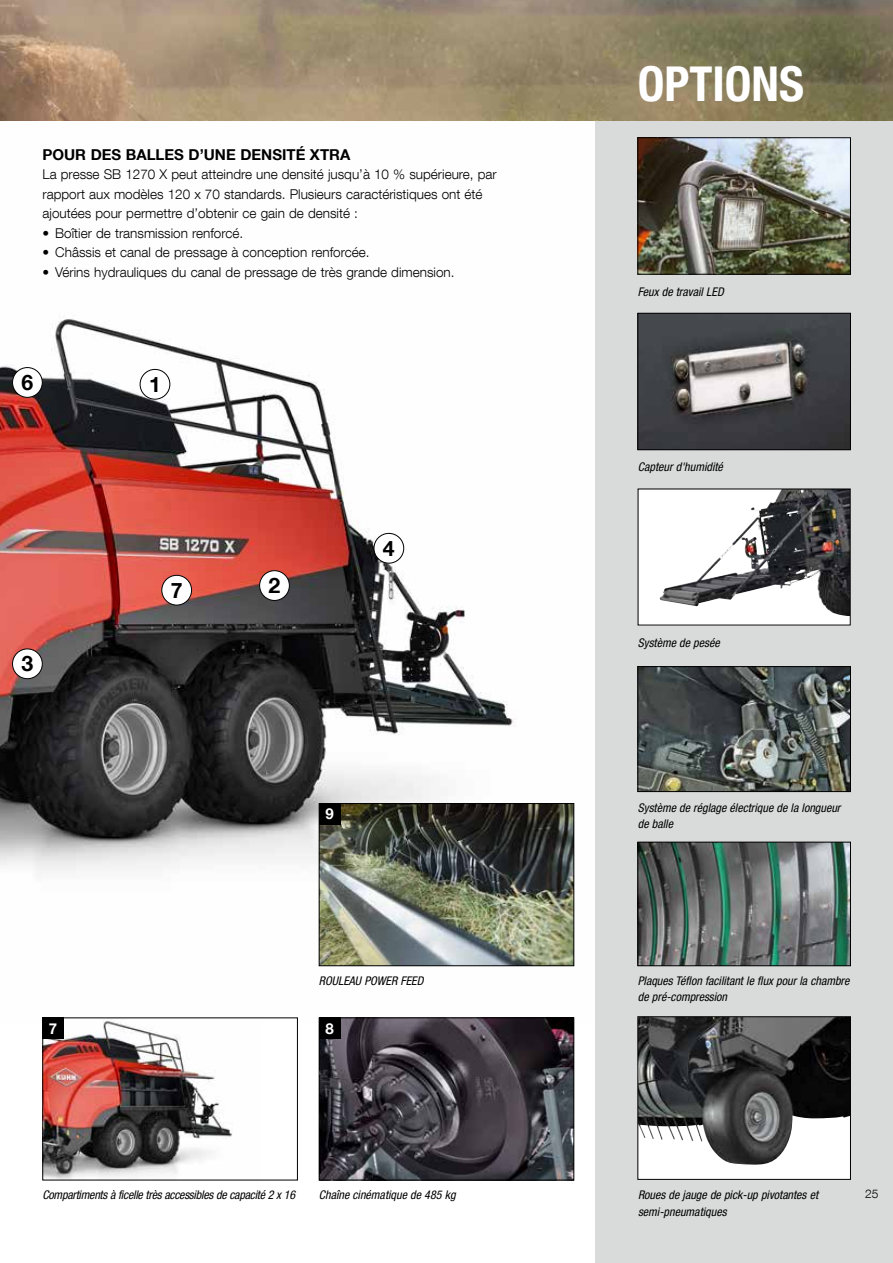
<style>
.page{position:relative;width:893px;height:1263px;background:#fff}
.page>*{position:absolute;margin:0;border:0;box-sizing:border-box;transform-origin:0 0}
.t1{font:700 condensed 48px "Helvetica Neue LT Com";color:#fff}
.t2{font:700 21.3px "Helvetica Neue LT Com";color:#000}
.t3{font:700 15px "Helvetica Neue LT Com";color:#000}
.t4{font:700 15px "Helvetica Neue LT Com";color:#fff}
.t5{font:300 13.5px/19.5px "Helvetica Neue LT Com";color:#000}
.t6{font:italic condensed 12px/16.5px "Helvetica Neue LT Com";color:#000}
.t7{font:italic condensed 12px "Helvetica Neue LT Com";letter-spacing:-.02em;color:#000}
.t8{font:300 12px "Helvetica Neue LT Com";color:#000}
</style>
<div class="page">
<img style="left:0;top:318px;width:575px;height:704px">
<img style="left:321px;top:805px;width:251px;height:159px">
<div style="left:319px;top:803px;width:255px;height:163px;border:1px solid #000"></div>
<div style="left:319px;top:803px;width:21px;height:22px;background:#000"></div>
<img style="left:45px;top:1020px;width:215px;height:158px">
<img style="left:321px;top:1020px;width:251px;height:158px">
<div style="left:319px;top:1018px;width:255px;height:162px;border:1px solid #000"></div>
<div style="left:319px;top:1018px;width:21px;height:21px;background:#000"></div>
<div style="left:43px;top:1018px;width:21px;height:21px;background:#000"></div>
<div style="left:595px;top:115px;width:298px;height:1148px;background:#d9dada"></div>
<img style="left:640px;top:668px;width:209px;height:122px">
<div style="left:638px;top:666px;width:213px;height:126px;border:1px solid #000"></div>
<img style="left:640px;top:844px;width:209px;height:120px">
<div style="left:638px;top:842px;width:213px;height:124px;border:1px solid #000"></div>
<img style="left:0;top:0;width:893px;height:121px">
<div style="left:638px;top:1017px;width:212px;height:162px;background:#fff"></div>
<img style="left:640px;top:1018px;width:209px;height:147px">
<div style="left:638px;top:1016px;width:213px;height:163px;border:1px solid #000"></div>
<img style="left:640px;top:139px;width:209px;height:133px">
<div style="left:638px;top:137px;width:213px;height:137px;border:1px solid #000"></div>
<img style="left:640px;top:315px;width:209px;height:133px">
<div style="left:638px;top:313px;width:213px;height:137px;border:1px solid #000"></div>
<svg style="left:640px;top:491px;width:208px;height:132px;fill:#fff"></svg>
<img style="left:739px;top:491px;width:42px;height:46px">
<div style="left:638px;top:489px;width:212px;height:136px;border:1px solid #000"></div>
<div style="left:13px;top:368px;width:29px;height:29px;background:#fff;border-radius:50%"></div>
<div style="left:12px;top:367px;width:31px;height:31px;border:1px solid #000;border-radius:50%"></div>
<div style="left:13px;top:649px;width:29px;height:30px;background:#fff;border-radius:50%"></div>
<div style="left:12px;top:649px;width:31px;height:30px;border:1px solid #000;border-radius:50%"></div>
<div style="left:140px;top:369px;width:30px;height:30px;background:#fff;border-radius:50%"></div>
<div style="left:140px;top:369px;width:30px;height:30px;border:1px solid #000;border-radius:50%"></div>
<div style="left:260px;top:571px;width:29px;height:29px;background:#fff;border-radius:50%"></div>
<div style="left:259px;top:570px;width:31px;height:31px;border:1px solid #000;border-radius:50%"></div>
<div style="left:374px;top:533px;width:30px;height:30px;background:#fff;border-radius:50%"></div>
<div style="left:374px;top:533px;width:30px;height:30px;border:1px solid #000;border-radius:50%"></div>
<div style="left:162px;top:575px;width:30px;height:30px;background:#fff;border-radius:50%"></div>
<div style="left:162px;top:575px;width:30px;height:30px;border:1px solid #000;border-radius:50%"></div>
<p class="t3" style="left:43px;top:145px;width:309px">POUR DES BALLES D’UNE DENSITÉ XTRA</p>
<p class="t5" style="left:43px;top:164px;width:456px">La presse SB 1270 X peut atteindre une densité jusqu’à 10 % supérieure, par rapport aux modèles 120 x 70 standards. Plusieurs caractéristiques ont été ajoutées pour permettre d’obtenir ce gain de densité :</p>
<p class="t5" style="left:43px;top:223px;width:202px">• Boîtier de transmission renforcé.</p>
<p class="t5" style="left:43px;top:242px;width:329px">• Châssis et canal de pressage à conception renforcée.</p>
<p class="t5" style="left:43px;top:262px;width:413px">• Vérins hydrauliques du canal de pressage de très grande dimension.</p>
<h2 class="t2" style="left:22px;top:369px;width:13px">6</h2>
<h2 class="t2" style="left:149px;top:371px;width:13px">1</h2>
<h2 class="t2" style="left:22px;top:650px;width:13px">3</h2>
<h2 class="t2" style="left:171px;top:577px;width:13px">7</h2>
<h2 class="t2" style="left:269px;top:572px;width:13px">2</h2>
<h2 class="t2" style="left:383px;top:535px;width:13px">4</h2>
<p class="t4" style="left:325px;top:804px;width:10px">9</p>
<p class="t6" style="left:319px;top:972px;width:106px">ROULEAU POWER FEED</p>
<p class="t4" style="left:49px;top:1019px;width:10px">7</p>
<p class="t4" style="left:325px;top:1019px;width:10px">8</p>
<h1 class="t1" style="left:638px;top:55px;width:168px">OPTIONS</h1>
<p class="t6" style="left:638px;top:283px;width:87px">Feux de travail LED</p>
<p class="t6" style="left:638px;top:459px;width:87px">Capteur d'humidité</p>
<p class="t6" style="left:638px;top:634px;width:83px">Système de pesée</p>
<p class="t6" style="left:638px;top:799px;width:204px">Système de réglage électrique de la longueur de balle</p>
<p class="t6" style="left:638px;top:972px;width:213px">Plaques Téflon facilitant le flux pour la chambre de pré-compression</p>
<p class="t7" style="left:43px;top:1188px;width:254px">Compartiments à ficelle très accessibles de capacité 2 x 16</p>
<p class="t6" style="left:319px;top:1187px;width:138px">Chaîne cinématique de 485 kg</p>
<p class="t8" style="left:865px;top:1186px;width:15px">25</p>
<p class="t6" style="left:638px;top:1186px;width:182px">Roues de jauge de pick-up pivotantes et semi-pneumatiques</p>
</div>
